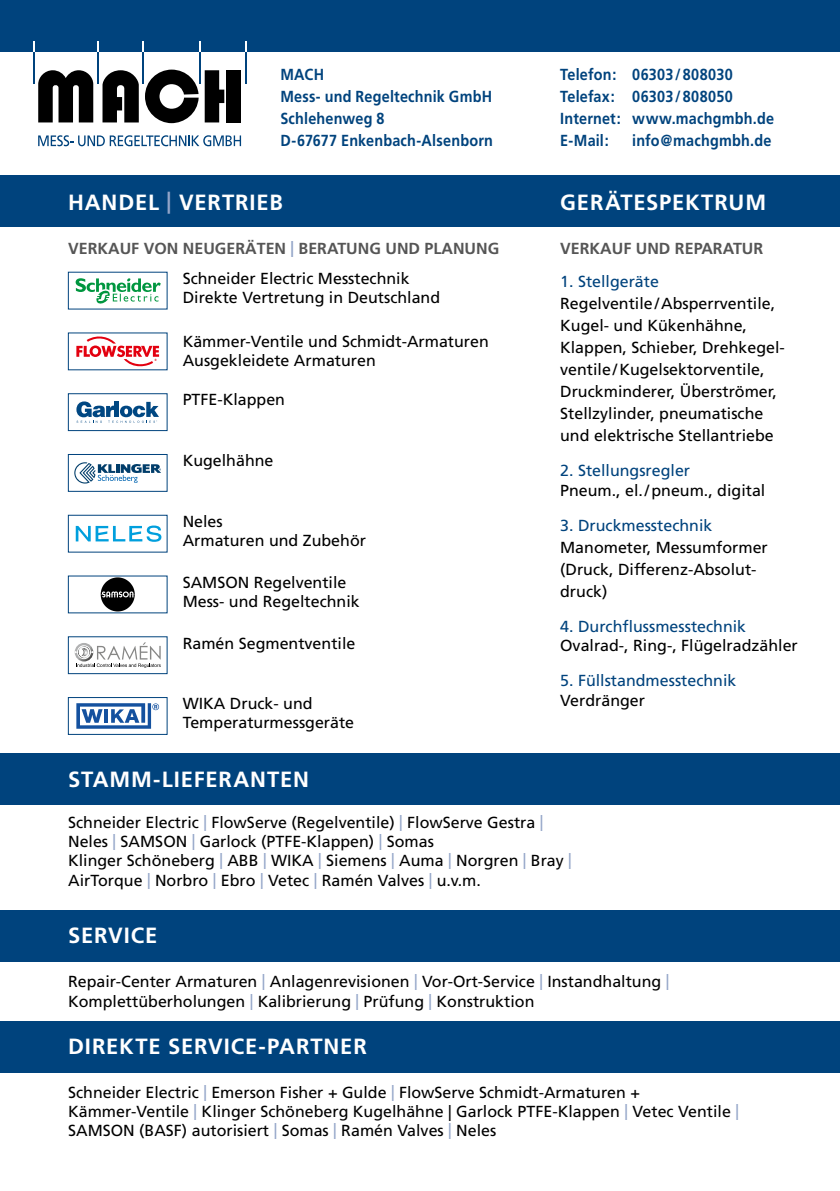
<style>
.page{position:relative;width:840px;height:1191px;background:#fff}
.page>*{position:absolute;margin:0;border:0;box-sizing:border-box;transform-origin:0 0}
.t1{font:700 22px "Frutiger CE";letter-spacing:.04em;color:#fff}
.t2{font:16px/19.2px "Frutiger LT";color:#000}
.t3{font:700 16px/22px "Frutiger CE";letter-spacing:.015em;color:#00437d;scale:.9 1}
.t4{font:16px "Frutiger LT";color:#00437d}
.t5{font:700 16px "Frutiger LT";color:#565656}
.s1{color:#93a5c8}
</style>
<div class="page">
<div style="left:0;top:910px;width:839px;height:51px;background:#00437d"></div>
<div style="left:0;top:176px;width:839px;height:51px;background:#00437d"></div>
<div style="left:0;top:1021px;width:839px;height:51px;background:#00437d"></div>
<div style="left:0;top:753px;width:839px;height:51px;background:#00437d"></div>
<div style="left:0;top:0;width:839px;height:51px;background:#00437d"></div>
<hr style="left:839px;top:731px;width:1px;height:179px;background:#e3000f">
<hr style="left:839px;top:369px;width:1px;height:181px;background:#2ba835">
<hr style="left:839px;top:332px;width:1px;height:37px;background:#00437d">
<hr style="left:839px;top:550px;width:1px;height:181px;background:#009fdd">
<svg style="left:142px;top:41px;width:2px;height:10px"></svg>
<svg style="left:38px;top:70px;width:55px;height:52px"></svg>
<svg style="left:102px;top:70px;width:37px;height:52px"></svg>
<svg style="left:204px;top:70px;width:20px;height:52px"></svg>
<div style="left:226px;top:70px;width:15px;height:52px;background:#000"></div>
<svg style="left:145px;top:70px;width:53px;height:53px"></svg>
<svg style="left:38px;top:135px;width:203px;height:11px"></svg>
<hr style="left:97px;top:52px;width:1px;height:32px;background:#00437d">
<hr style="left:33px;top:52px;width:1px;height:32px;background:#00437d">
<hr style="left:142px;top:52px;width:2px;height:32px;background:#00437d">
<hr style="left:199px;top:52px;width:1px;height:32px;background:#00437d">
<hr style="left:245px;top:52px;width:1px;height:32px;background:#00437d">
<div style="left:68px;top:636px;width:99px;height:38px;border:1px solid #00437d"></div>
<svg style="left:75px;top:642px;width:86px;height:26px"></svg>
<div style="left:68px;top:697px;width:99px;height:37px;border:1px solid #00437d"></div>
<svg style="left:76px;top:703px;width:83px;height:25px"></svg>
<div style="left:68px;top:393px;width:99px;height:38px;border:1px solid #00437d"></div>
<svg style="left:76px;top:401px;width:83px;height:22px"></svg>
<div style="left:68px;top:454px;width:99px;height:37px;border:1px solid #00437d"></div>
<svg style="left:74px;top:462px;width:87px;height:21px"></svg>
<svg style="left:101px;top:577px;width:34px;height:34px"></svg>
<svg style="left:76px;top:336px;width:83px;height:30px"></svg>
<svg style="left:76px;top:525px;width:85px;height:17px"></svg>
<svg style="left:76px;top:278px;width:85px;height:25px"></svg>
<p class="t3" style="left:280px;top:63px;width:238px">MACH<br>Mess- und Regeltechnik GmbH<br>Schlehenweg 8<br>D-67677 Enkenbach-Alsenborn</p>
<p class="t3" style="left:560px;top:63px;width:239px">Telefon: 06303/808030<br>Telefax: 06303/808050<br>Internet: www.machgmbh.de<br>E-Mail:</p>
<p class="t3" style="left:632px;top:129px;width:156px">info@machgmbh.de</p>
<h1 class="t1" style="left:68px;top:189px;width:216px">HANDEL <span class="s1">|</span> VERTRIEB</h1>
<h1 class="t1" style="left:560px;top:189px;width:207px">GERÄTESPEKTRUM</h1>
<p class="t5" style="left:68px;top:239px;width:432px">VERKAUF VON NEUGERÄTEN <span class="s1">|</span> BERATUNG UND PLANUNG</p>
<p class="t5" style="left:560px;top:239px;width:204px">VERKAUF UND REPARATUR</p>
<p class="t2" style="left:182px;top:269px;width:259px">Schneider Electric Messtechnik<br>Direkte Vertretung in Deutschland</p>
<p class="t2" style="left:182px;top:331px;width:307px">Kämmer-Ventile und Schmidt-Armaturen<br>Ausgekleidete Armaturen</p>
<p class="t2" style="left:182px;top:390px;width:104px">PTFE-Klappen</p>
<p class="t2" style="left:182px;top:451px;width:92px">Kugelhähne</p>
<p class="t2" style="left:182px;top:512px;width:185px">Neles<br>Armaturen und Zubehör</p>
<p class="t2" style="left:182px;top:572px;width:178px">SAMSON Regelventile<br>Mess- und Regeltechnik</p>
<p class="t2" style="left:182px;top:633px;width:174px">Ramén Segmentventile</p>
<p class="t2" style="left:182px;top:694px;width:173px">WIKA Druck- und<br>Temperaturmessgeräte</p>
<h1 class="t1" style="left:68px;top:766px;width:242px">STAMM-LIEFERANTEN</h1>
<p class="t4" style="left:560px;top:272px;width:100px">1. Stellgeräte</p>
<p class="t2" style="left:560px;top:292px;width:226px;line-height:22px">Regelventile/Absperrventile,<br>Kugel- und Kükenhähne,<br>Klappen, Schieber, Drehkegel&shy;ventile/Kugelsektorventile,<br>Druckminderer, Überströmer,<br>Stellzylinder, pneumatische und elektrische Stellantriebe</p>
<p class="t4" style="left:560px;top:461px;width:131px">2. Stellungsregler</p>
<p class="t2" style="left:560px;top:480px;width:206px">Pneum., el./pneum., digital</p>
<p class="t4" style="left:560px;top:516px;width:154px">3. Druckmesstechnik</p>
<p class="t2" style="left:560px;top:536px;width:209px;line-height:22px">Manometer, Messumformer (Druck, Differenz-Absolut&shy;druck)</p>
<p class="t4" style="left:560px;top:617px;width:187px">4. Durchflussmesstechnik</p>
<p class="t2" style="left:560px;top:636px;width:239px">Ovalrad-, Ring-, Flügelradzähler</p>
<p class="t4" style="left:560px;top:671px;width:178px">5. Füllstandmesstechnik</p>
<p class="t2" style="left:560px;top:690px;width:86px">Verdränger</p>
<p class="t2" style="left:68px;top:813px;width:505px">Schneider Electric <span class="s1">|</span> FlowServe (Regelventile) <span class="s1">|</span> FlowServe Gestra <span class="s1">| </span>Neles <span class="s1">|</span> SAMSON <span class="s1">|</span> Garlock (PTFE-Klappen) <span class="s1">|</span> Somas<br>Klinger Schöneberg <span class="s1">|</span> ABB <span class="s1">|</span> WIKA <span class="s1">|</span> Siemens <span class="s1">|</span> Auma <span class="s1">|</span> Norgren <span class="s1">|</span> Bray <span class="s1">| </span>AirTorque <span class="s1">|</span> Norbro <span class="s1">|</span> Ebro <span class="s1">|</span> Vetec <span class="s1">|</span> Ramén Valves <span class="s1">|</span> u.v.m.</p>
<h1 class="t1" style="left:68px;top:921px;width:91px">SERVICE</h1>
<p class="t2" style="left:68px;top:972px;width:602px">Repair-Center Armaturen <span class="s1">|</span> Anlagenrevisionen <span class="s1">|</span> Vor-Ort-Service <span class="s1">|</span> Instandhaltung <span class="s1">|<br></span>Komplettüberholungen <span class="s1">|</span> Kalibrierung <span class="s1">|</span> Prüfung <span class="s1">|</span> Konstruktion</p>
<h1 class="t1" style="left:68px;top:1033px;width:300px">DIREKTE SERVICE-PARTNER</h1>
<p class="t2" style="left:68px;top:1082px;width:672px">Schneider Electric <span class="s1">|</span> Emerson Fisher + Gulde <span class="s1">|</span> FlowServe Schmidt-Armaturen +<br>Kämmer-Ventile <span class="s1">|</span> Klinger Schöneberg Kugelhähne | Garlock PTFE-Klappen <span class="s1">|</span> Vetec Ventile <span class="s1">|<br></span>SAMSON (BASF) autorisiert <span class="s1">|</span> Somas <span class="s1">|</span> Ramén Valves <span class="s1">|</span> Neles</p>
</div>
